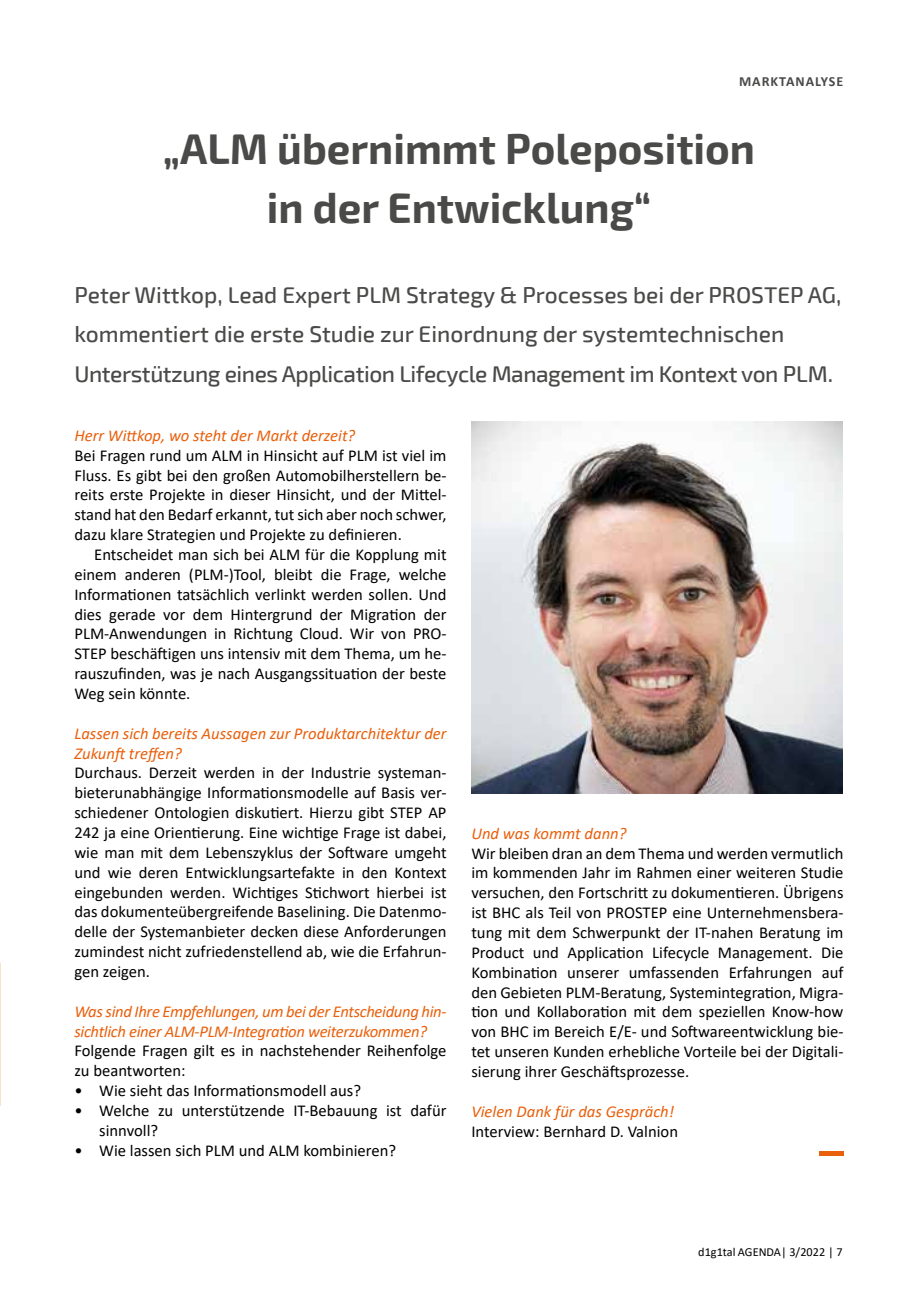
<style>
.page{position:relative;width:913px;height:1315px;background:#fff}
.page>*{position:absolute;margin:0;border:0;box-sizing:border-box;transform-origin:0 0}
.t1{font:700 42px/59.5px "Exo 2";color:#4a4a49;text-align:center}
.t2{font:500 22.75px/39.7px "Exo 2";color:#4a4a49}
.t3{font:16.62px/19.8px "Calibri";color:#000;text-align:justify}
.t4{font:italic 16.62px/19.8px "Calibri";color:#e95f0b}
.t5{font:italic 16.62px/19.8px "Calibri";letter-spacing:-.02em;color:#e95f0b}
.t6{font:700 14px "Calibri";letter-spacing:.07em;color:#4a4a49}
.t7{font:12.25px "Calibri";color:#000}
</style>
<div class="page">
<img style="left:471px;top:422px;width:371px;height:371px">
<div style="left:819px;top:1151px;width:24px;height:5px;background:#e95f0b"></div>
<svg style="left:0;top:962px;width:1px;height:143px"></svg>
<p class="t6" style="left:739px;top:71px;width:106px">MARKTANALYSE</p>
<h1 class="t1" style="left:163px;top:120px;width:594px">„ALM übernimmt Poleposition in der Entwicklung“</h1>
<h2 class="t2" style="left:74px;top:275px;width:768px">Peter Wittkop, Lead Expert PLM Strategy &amp; Processes bei der PROSTEP AG, kommentiert die erste Studie zur Einordnung der systemtechnischen<br>Unterstützung eines Application Lifecycle Management im Kontext von PLM.</h2>
<p class="t4" style="left:74px;top:425px;width:282px">Herr Wittkop, wo steht der Markt derzeit?</p>
<p class="t3" style="left:74px;top:445px;width:374px">Bei Fragen rund um ALM in Hinsicht auf PLM ist viel im Fluss. Es gibt bei den großen Automobilherstellern be&shy;reits erste Projekte in dieser Hinsicht, und der Mittel&shy;stand hat den Bedarf erkannt, tut sich aber noch schwer, dazu klare Strategien und Projekte zu definieren.</p>
<p class="t3" style="left:74px;top:544px;width:374px;text-indent:20px">Entscheidet man sich bei ALM für die Kopplung mit einem anderen (PLM-)Tool, bleibt die Frage, welche Informationen tatsächlich verlinkt werden sollen. Und dies gerade vor dem Hintergrund der Migration der PLM-Anwendungen in Richtung Cloud. Wir von PRO-STEP beschäftigen uns intensiv mit dem Thema, um he&shy;rauszufinden, was je nach Ausgangssituation der beste Weg sein könnte.</p>
<p class="t4" style="left:74px;top:722px;width:374px">Lassen sich bereits Aussagen zur Produktarchitektur der<br>Zukunft treffen?</p>
<p class="t3" style="left:74px;top:762px;width:374px">Durchaus. Derzeit werden in der Industrie systeman&shy;bieterunabhängige Informationsmodelle auf Basis ver&shy;schiedener Ontologien diskutiert. Hierzu gibt STEP AP 242 ja eine Orientierung. Eine wichtige Frage ist dabei, wie man mit dem Lebenszyklus der Software umgeht und wie deren Entwicklungsartefakte in den Kontext eingebunden werden. Wichtiges Stichwort hierbei ist das dokumenteübergreifende Baselining. Die Datenmo&shy;delle der Systemanbieter decken diese Anforderungen zumindest nicht zufriedenstellend ab, wie die Erfahrun&shy;gen zeigen.</p>
<p class="t5" style="left:74px;top:1000px;width:373px">Was sind Ihre Empfehlungen, um bei der Entscheidung hin&shy;sichtlich einer ALM-PLM-Integration weiterzukommen?</p>
<p class="t3" style="left:74px;top:1040px;width:374px">Folgende Fragen gilt es in nachstehender Reihenfolge zu beantworten:</p>
<p class="t3" style="left:74px;top:1080px;width:288px">• Wie sieht das Informationsmodell aus?</p>
<p class="t3" style="left:99px;top:1100px;width:349px;text-indent:-25px">• Welche zu unterstützende IT-Bebauung ist dafür sinnvoll?</p>
<p class="t3" style="left:74px;top:1140px;width:323px">• Wie lassen sich PLM und ALM kombinieren?</p>
<p class="t4" style="left:471px;top:822px;width:157px">Und was kommt dann?</p>
<p class="t3" style="left:471px;top:843px;width:374px">Wir bleiben dran an dem Thema und werden vermutlich im kommenden Jahr im Rahmen einer weiteren Studie versuchen, den Fortschritt zu dokumentieren. Übrigens ist BHC als Teil von PROSTEP eine Unternehmensbera&shy;tung mit dem Schwerpunkt der IT-nahen Beratung im Product und Application Lifecycle Management. Die Kombination unserer umfassenden Erfahrungen auf den Gebieten PLM-Beratung, Systemintegration, Migra&shy;tion und Kollaboration mit dem speziellen Know-how von BHC im Bereich E/E- und Softwareentwicklung bie&shy;tet unseren Kunden erhebliche Vorteile bei der Digitali&shy;sierung ihrer Geschäftsprozesse.</p>
<p class="t4" style="left:471px;top:1100px;width:204px">Vielen Dank für das Gespräch!</p>
<p class="t3" style="left:471px;top:1120px;width:208px">Interview: Bernhard D. Valnion</p>
<p class="t7" style="left:698px;top:1243px;width:146px">d1g1tal AGENDA| 3/2022 | 7</p>
</div>
